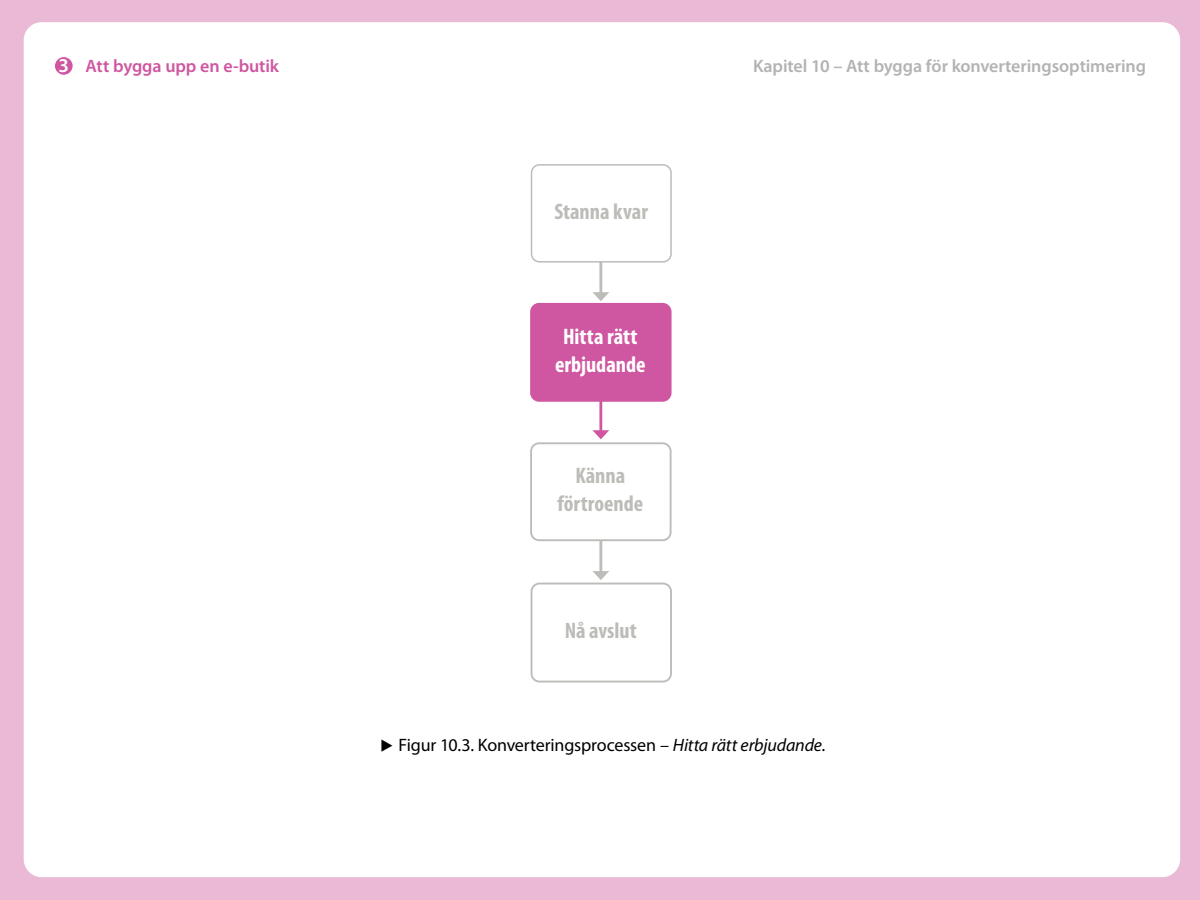
<style>
.page{position:relative;width:1200px;height:900px;background:#e9b9d5}
.page>*{position:absolute;margin:0;border:0;box-sizing:border-box;transform-origin:0 0}
.Ingress{font:700 condensed 22.5px/28.2px "Myriad Pro";color:#bcbdb8;text-align:center}
.Ingress-2{font:700 condensed 22.5px/28.2px "Myriad Pro";color:#fff;text-align:center}
.Bröd{font:600 19.65px "Myriad Pro";color:#fff}
.Faktatext{font:18px "Myriad Pro";letter-spacing:-.01em;color:#000}
.Sammanfattning{font:600 18px "Myriad Pro";letter-spacing:-.005em;color:#b3b3b3}
.Sammanfattning-2{font:600 18px "Myriad Pro";letter-spacing:-.005em;color:#cf56a0}
.s1{font-family:"European Pi Three";font-size:15.75px}
.s2{font-style:italic}
</style>
<div class="page">
<div style="left:24px;top:22px;width:1156px;height:855px;background:#fff;border-radius:18px"></div>
<div style="left:54px;top:57px;width:19px;height:18px;background:#cf56a0;border-radius:50%"></div>
<div style="left:54px;top:56px;width:20px;height:20px;border:1px solid #fff;border-radius:50%"></div>
<hr style="left:599px;top:389px;width:3px;height:44px;background:#cf56a0">
<svg style="left:592px;top:430px;width:17px;height:9px"></svg>
<hr style="left:599px;top:230px;width:3px;height:65px;background:#bcbdb8">
<svg style="left:592px;top:292px;width:17px;height:9px"></svg>
<div style="left:531px;top:304px;width:140px;height:97px;background:#cf56a0;border-radius:8px"></div>
<div style="left:530px;top:303px;width:142px;height:99px;border:2px solid #cf56a0;border-radius:8px"></div>
<hr style="left:599px;top:493px;width:3px;height:81px;background:#bcbdb8">
<svg style="left:592px;top:571px;width:17px;height:9px"></svg>
<div style="left:531px;top:443px;width:140px;height:97px;background:#fff;border-radius:8px"></div>
<div style="left:530px;top:442px;width:142px;height:99px;border:2px solid #bcbdb8;border-radius:8px"></div>
<div style="left:531px;top:583px;width:141px;height:100px;border:2px solid #bcbdb8;border-radius:8px"></div>
<div style="left:532px;top:165px;width:139px;height:97px;background:#fff;border-radius:8px"></div>
<div style="left:531px;top:164px;width:141px;height:99px;border:2px solid #bcbdb8;border-radius:8px"></div>
<p class="Bröd" style="left:58px;top:55px;width:12px">3</p>
<p class="Sammanfattning-2" style="left:86px;top:56px;width:195px">Att bygga upp en e-butik</p>
<p class="Ingress" style="left:555px;top:198px;width:95px">Stanna kvar</p>
<p class="Ingress-2" style="left:555px;top:323px;width:92px">Hitta rätt erbjudande</p>
<p class="Ingress" style="left:557px;top:462px;width:87px">Känna förtroende</p>
<p class="Ingress" style="left:565px;top:617px;width:74px">Nå avslut</p>
<p class="Sammanfattning" style="left:753px;top:56px;width:394px">Kapitel 10 – Att bygga för konverteringsoptimering</p>
<p class="Faktatext" style="left:381px;top:735px;width:447px"><span class="s1">E</span> Figur 10.3. Konverteringsprocessen – <span class="s2">Hitta rätt erbjudande.</span></p>
</div>
